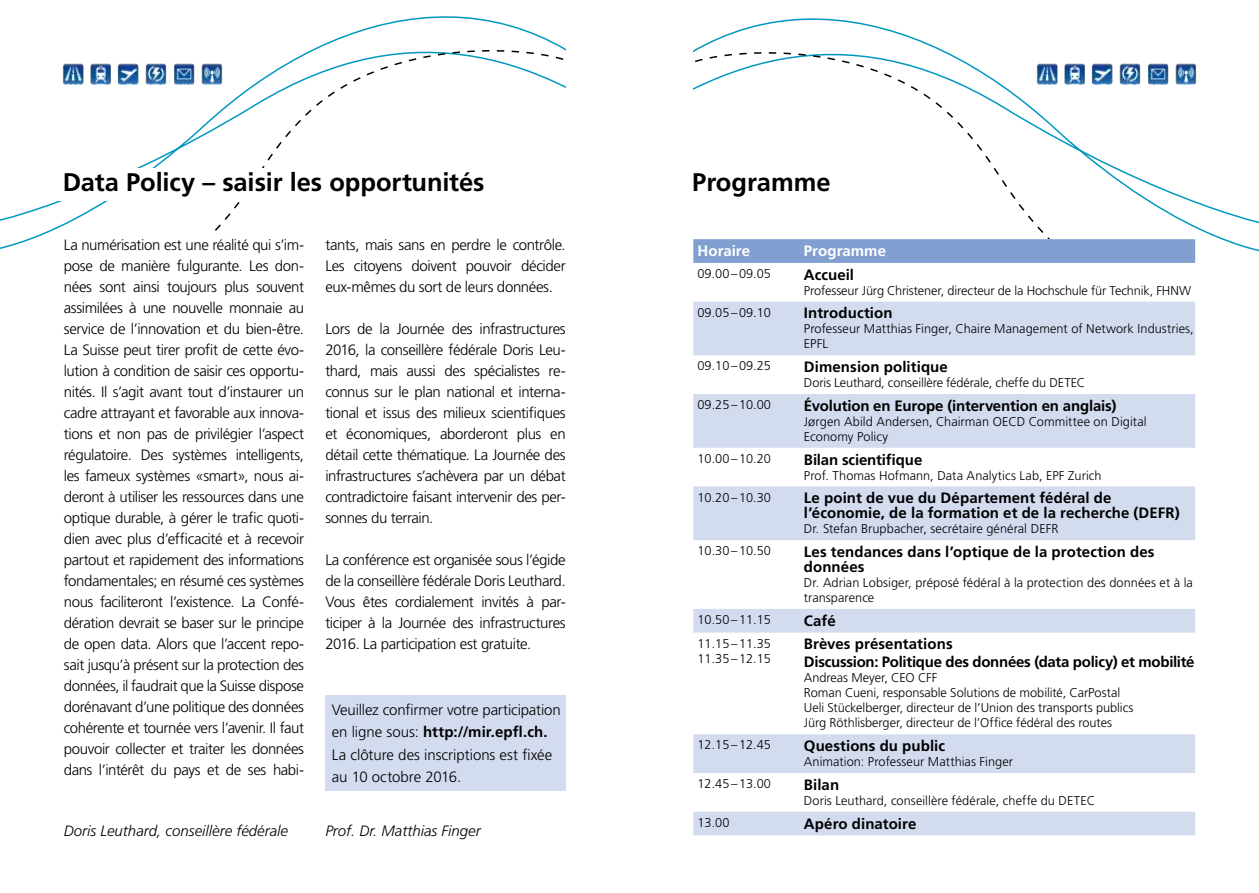
<style>
.page{position:relative;width:1259px;height:893px;background:#fff}
.page>*{position:absolute;margin:0;border:0;box-sizing:border-box;transform-origin:0 0}
.t1{font:700 25.5px "Frutiger LT Std";letter-spacing:-.005em;color:#000}
.t2{font:300 15px/21px "Frutiger LT Std";letter-spacing:-.025em;color:#000;text-align:justify}
.t3{font:700 15px/15px "Frutiger LT Std";letter-spacing:.005em;color:#000}
.t4{font:700 15px/18px "Frutiger LT Std";letter-spacing:-.015em;color:#000}
.t5{font:italic 300 15px "Frutiger LT Std";color:#000}
.t6{font:700 15px "Frutiger LT Std";letter-spacing:.005em;color:#fff}
.t7{font:300 12.75px/15px "Frutiger LT Std";color:#000}
.s1{font-weight:700}
</style>
<div class="page">
<svg style="left:0;top:51px;width:566px;height:198px"></svg>
<div style="left:181px;top:234px;width:37px;height:38px;background:#fff"></div>
<div style="left:58px;top:168px;width:508px;height:32px;background:#fff"></div>
<img style="left:61px;top:62px;width:162px;height:24px">
<svg style="left:693px;top:45px;width:502px;height:218px"></svg>
<svg style="left:693px;top:302px;width:502px;height:533px"></svg>
<div style="left:688px;top:168px;width:234px;height:35px;background:#fff"></div>
<div style="left:325px;top:695px;width:241px;height:95px;background:#d3dbef"></div>
<h1 class="t1" style="left:63px;top:167px;width:423px">Data Policy – saisir les opportunités</h1>
<p class="t2" style="left:64px;top:235px;width:242px">La numérisation est une réalité qui s’im&shy;pose de manière fulgurante. Les don&shy;nées sont ainsi toujours plus souvent assimilées à une nouvelle monnaie au service de l’innovation et du bien-être.<br>La Suisse peut tirer profit de cette évo&shy;lution à condition de saisir ces opportu&shy;nités. Il s’agit avant tout d’instaurer un cadre attrayant et favorable aux innova&shy;tions et non pas de privilégier l’aspect régulatoire. Des systèmes intelligents, les fameux systèmes «smart», nous ai&shy;deront à utiliser les ressources dans une optique durable, à gérer le trafic quoti&shy;dien avec plus d’efficacité et à recevoir partout et rapidement des informations fondamentales; en résumé ces systèmes nous faciliteront l’existence. La Confé&shy;dération devrait se baser sur le principe de open data. Alors que l’accent repo&shy;sait jusqu’à présent sur la protection des données, il faudrait que la Suisse dispose dorénavant d’une politique des données cohérente et tournée vers l’avenir. Il faut pouvoir collecter et traiter les données dans l’intérêt du pays et de ses habi-</p>
<p class="t2" style="left:325px;top:235px;width:242px">tants, mais sans en perdre le contrôle.<br>Les citoyens doivent pouvoir décider eux-mêmes du sort de leurs données.</p>
<p class="t2" style="left:325px;top:319px;width:242px">Lors de la Journée des infrastructures 2016, la conseillère fédérale Doris Leu&shy;thard, mais aussi des spécialistes re&shy;connus sur le plan national et interna&shy;tional et issus des milieux scientifiques et économiques, aborderont plus en détail cette thématique. La Journée des infrastructures s’achèvera par un débat contradictoire faisant intervenir des per&shy;sonnes du terrain.</p>
<p class="t2" style="left:325px;top:550px;width:242px">La conférence est organisée sous l’égide de la conseillère fédérale Doris Leuthard.<br>Vous êtes cordialement invités à par&shy;ticiper à la Journée des infrastructures 2016. La participation est gratuite.</p>
<p class="t2" style="left:332px;top:698px;width:230px;line-height:22.5px;text-align:left">Veuillez confirmer votre participation en ligne sous: <span class="s1">http://mir.epfl.ch.<br></span>La clôture des inscriptions est fixée au 10 octobre 2016.</p>
<p class="t5" style="left:64px;top:822px;width:226px">Doris Leuthard, conseillère fédérale</p>
<p class="t5" style="left:325px;top:822px;width:157px">Prof. Dr. Matthias Finger</p>
<h1 class="t1" style="left:692px;top:167px;width:140px">Programme</h1>
<p class="t6" style="left:697px;top:242px;width:54px">Horaire</p>
<p class="t6" style="left:804px;top:242px;width:84px">Programme</p>
<p class="t7" style="left:697px;top:266px;width:75px">09.00–09.05</p>
<p class="t3" style="left:804px;top:267px;width:52px">Accueil</p>
<p class="t7" style="left:804px;top:283px;width:389px">Professeur Jürg Christener, directeur de la Hochschule für Technik, FHNW</p>
<p class="t7" style="left:697px;top:305px;width:75px">09.05–09.10</p>
<p class="t3" style="left:804px;top:306px;width:90px">Introduction</p>
<p class="t7" style="left:804px;top:322px;width:391px">Professeur Matthias Finger, Chaire Management of Network Industries,<br>EPFL</p>
<p class="t7" style="left:697px;top:359px;width:75px">09.10–09.25</p>
<p class="t3" style="left:804px;top:359px;width:145px">Dimension politique</p>
<p class="t7" style="left:804px;top:375px;width:283px">Doris Leuthard, conseillère fédérale, cheffe du DETEC</p>
<p class="t7" style="left:697px;top:397px;width:75px">09.25–10.00</p>
<p class="t3" style="left:804px;top:398px;width:314px">Évolution en Europe (intervention en anglais)</p>
<p class="t7" style="left:804px;top:414px;width:344px">Jørgen Abild Andersen, Chairman OECD Committee on Digital<br>Economy Policy</p>
<p class="t7" style="left:697px;top:451px;width:75px">10.00–10.20</p>
<p class="t3" style="left:804px;top:452px;width:120px">Bilan scientifique</p>
<p class="t7" style="left:804px;top:468px;width:299px">Prof. Thomas Hofmann, Data Analytics Lab, EPF Zurich</p>
<p class="t7" style="left:697px;top:490px;width:75px">10.20–10.30</p>
<p class="t3" style="left:804px;top:491px;width:377px">Le point de vue du Département fédéral de l’économie, de la formation et de la recherche (DEFR)</p>
<p class="t7" style="left:804px;top:521px;width:256px">Dr. Stefan Brupbacher, secrétaire général DEFR</p>
<p class="t7" style="left:697px;top:544px;width:75px">10.30–10.50</p>
<p class="t3" style="left:804px;top:544px;width:352px">Les tendances dans l’optique de la protection des données</p>
<p class="t7" style="left:804px;top:575px;width:390px">Dr. Adrian Lobsiger, préposé fédéral à la protection des données et à la transparence</p>
<p class="t7" style="left:697px;top:612px;width:75px">10.50–11.15</p>
<p class="t3" style="left:804px;top:613px;width:33px">Café</p>
<p class="t7" style="left:697px;top:636px;width:75px">11.15–11.35<br>11.35–12.15</p>
<p class="t4" style="left:804px;top:635px;width:392px">Brèves présentations<br>Discussion: Politique des données (data policy) et mobilité</p>
<p class="t7" style="left:804px;top:671px;width:331px">Andreas Meyer, CEO CFF<br>Roman Cueni, responsable Solutions de mobilité, CarPostal Ueli Stückelberger, directeur de l’Union des transports publics Jürg Röthlisberger, directeur de l’Office fédéral des routes</p>
<p class="t7" style="left:697px;top:738px;width:75px">12.15–12.45</p>
<p class="t3" style="left:804px;top:738px;width:143px">Questions du public</p>
<p class="t7" style="left:804px;top:754px;width:211px">Animation: Professeur Matthias Finger</p>
<p class="t7" style="left:697px;top:776px;width:75px">12.45–13.00</p>
<p class="t3" style="left:804px;top:777px;width:37px">Bilan</p>
<p class="t7" style="left:804px;top:793px;width:293px">Doris Leuthard, conseillère fédérale, cheffe du DETEC</p>
<p class="t7" style="left:697px;top:815px;width:33px">13.00</p>
<p class="t3" style="left:804px;top:816px;width:114px">Apéro dinatoire</p>
</div>
